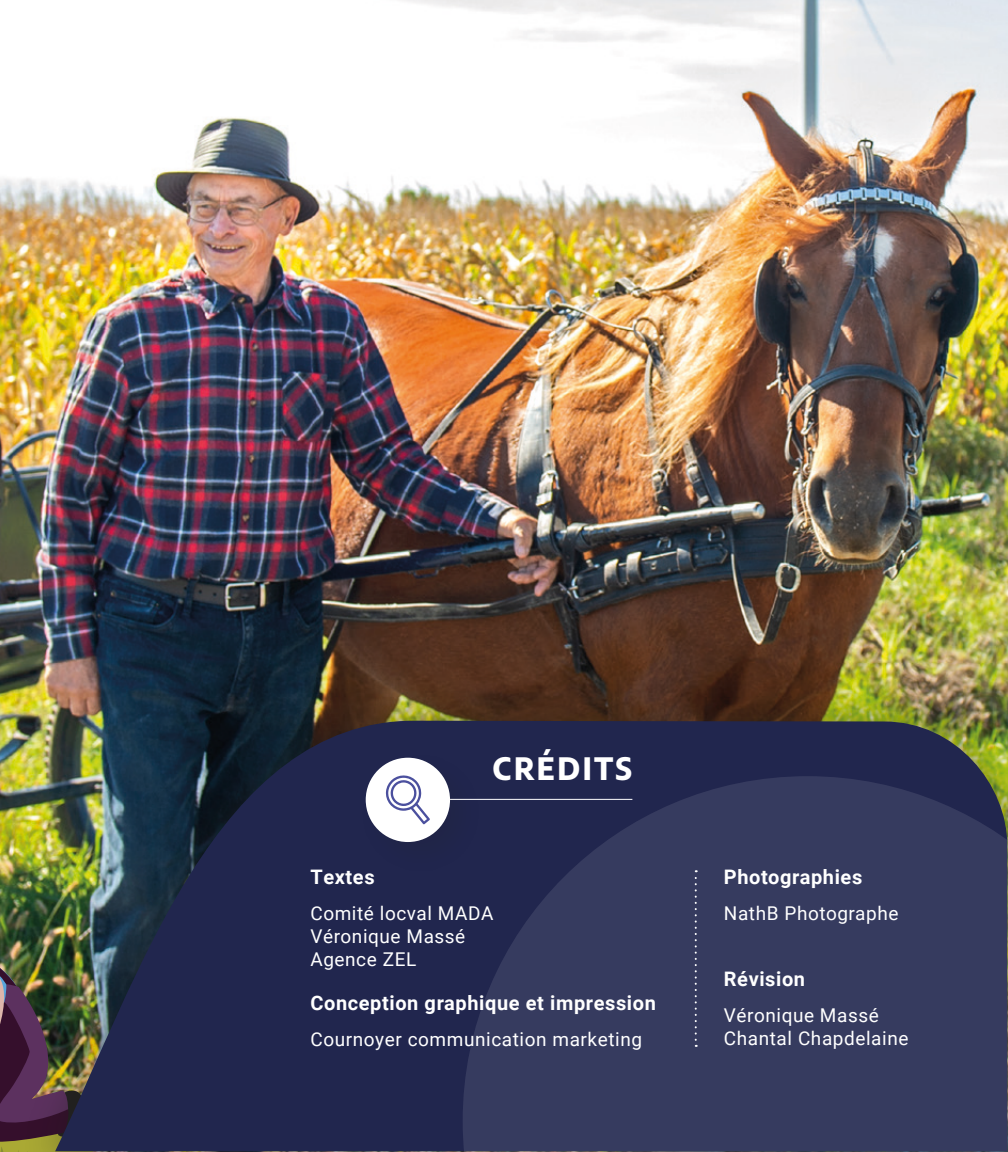
<style>
.page{position:relative;width:1008px;height:1152px;background:#fff}
.page>*{position:absolute;margin:0;border:0;box-sizing:border-box;transform-origin:0 0}
.t1{font:700 34px "Bonnie";letter-spacing:.05em;color:#fff}
.Texte_courant_noir_PA2023{font:700 20px "Roboto";letter-spacing:.03em;color:#fff}
.Texte_courant_noir_PA2023-2{font:19px/22.8px "Roboto";letter-spacing:.03em;color:#fff}
</style>
<div class="page">
<img style="left:0;top:0;width:1008px;height:905px">
<div style="left:0;top:905px;width:116px;height:247px;background:#1d1d1b;opacity:.13"></div>
<svg style="left:0;top:955px;width:19px;height:197px;background:#513343"></svg>
<div style="left:19px;top:681px;width:989px;height:471px;background:#1d1d1b;opacity:.5"></div>
<svg style="left:55px;top:721px;width:952px;height:430px;background:#28304a"></svg>
<svg style="left:463px;top:776px;width:545px;height:376px;background:#34395c"></svg>
<svg style="left:695px;top:870px;width:2px;height:177px"></svg>
<div style="left:359px;top:751px;width:124px;height:124px;background:#20254d"></div>
<div style="left:366px;top:758px;width:84px;height:84px;background:#fff;border-radius:50%"></div>
<svg style="left:386px;top:775px;width:44px;height:49px"></svg>
<hr style="left:450px;top:799px;width:182px;height:1px;background:#fff">
<p class="t1" style="left:493px;top:746px;width:141px">CRÉDITS</p>
<p class="Texte_courant_noir_PA2023" style="left:310px;top:863px;width:66px">Textes</p>
<p class="Texte_courant_noir_PA2023-2" style="left:310px;top:902px;width:185px">Comité locval MADA<br>Véronique Massé<br>Agence ZEL</p>
<p class="Texte_courant_noir_PA2023" style="left:310px;top:989px;width:347px">Conception graphique et impression</p>
<p class="Texte_courant_noir_PA2023-2" style="left:310px;top:1027px;width:333px">Cournoyer communication marketing</p>
<p class="Texte_courant_noir_PA2023" style="left:724px;top:863px;width:140px">Photographies</p>
<p class="Texte_courant_noir_PA2023-2" style="left:724px;top:902px;width:176px">NathB Photographe</p>
<p class="Texte_courant_noir_PA2023" style="left:724px;top:965px;width:83px">Révision</p>
<p class="Texte_courant_noir_PA2023-2" style="left:724px;top:1003px;width:186px">Véronique Massé<br>Chantal Chapdelaine</p>
</div>
